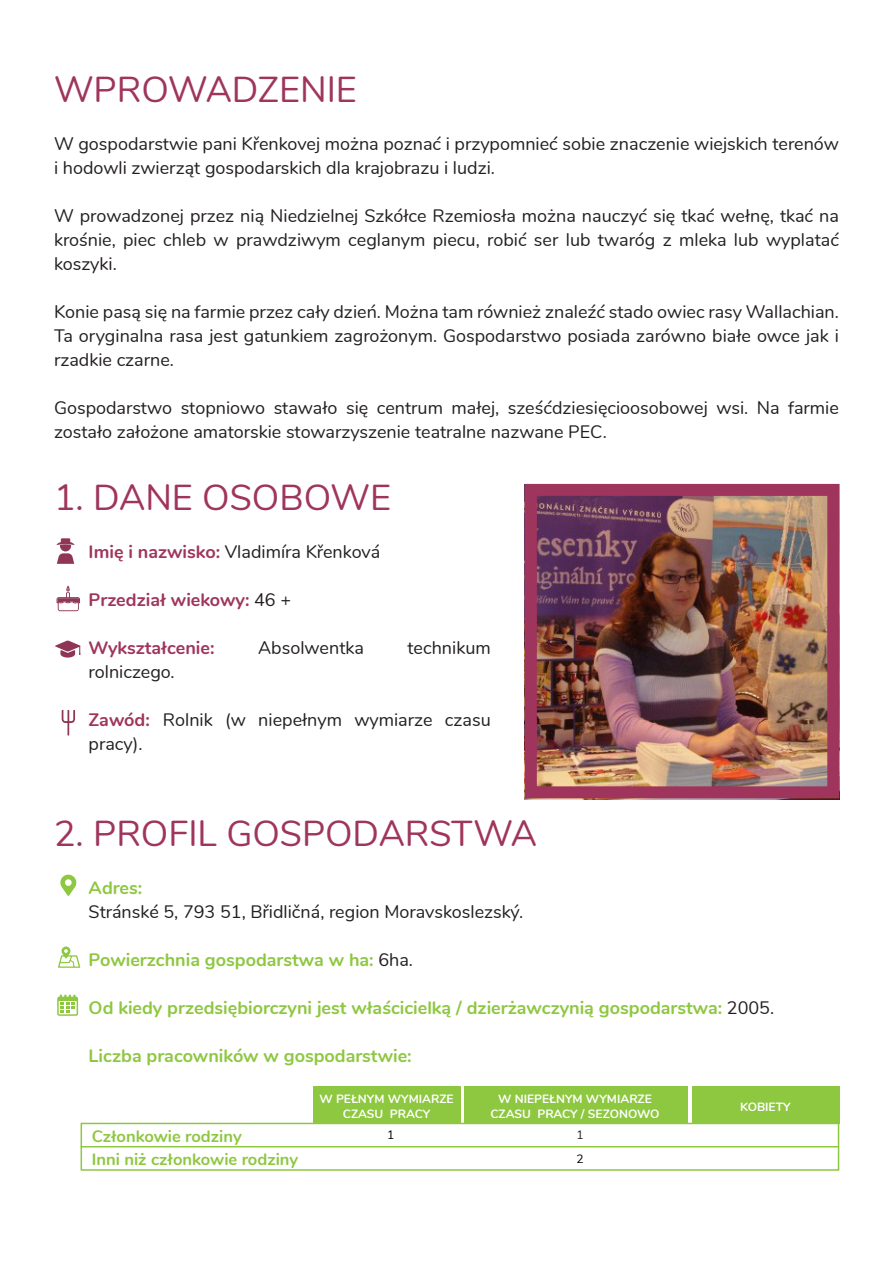
<style>
.page{position:relative;width:893px;height:1263px;background:#fff}
.page>*{position:absolute;margin:0;border:0;box-sizing:border-box;transform-origin:0 0}
.t1{font:36px "Nunito";color:#9f355c}
.t2{font:18px/24px "Nunito";color:#231f20}
.t3{font:700 18px "Nunito";color:#8ec740}
.t4{font:700 18px "Nunito";color:#9f355c}
.t5{font:700 16.5px "Nunito";color:#8ec740}
.t6{font:700 12px/14.4px "Nunito";color:#fff;text-align:center}
.t7{font:12px "Nunito";color:#000}
.t8{font:12px "Nunito";color:#231f20}
.s1{font-weight:700;color:#9f355c}
.s2{font-weight:400;color:#231f20}
</style>
<div class="page">
<img style="left:525px;top:497px;width:314px;height:302px">
<div style="left:525px;top:484px;width:314px;height:314px;border:12px solid #9f355c"></div>
<svg style="left:57px;top:538px;width:18px;height:26px"></svg>
<svg style="left:57px;top:586px;width:23px;height:25px"></svg>
<svg style="left:55px;top:640px;width:26px;height:18px"></svg>
<svg style="left:62px;top:710px;width:13px;height:25px"></svg>
<svg style="left:60px;top:874px;width:16px;height:22px"></svg>
<svg style="left:58px;top:946px;width:22px;height:22px"></svg>
<svg style="left:57px;top:994px;width:21px;height:22px"></svg>
<div style="left:81px;top:1123px;width:758px;height:48px;border:2px solid #8ec740"></div>
<hr style="left:81px;top:1146px;width:757px;height:1px;background:#8ec740">
<div style="left:313px;top:1086px;width:147px;height:38px;background:#8ec740"></div>
<div style="left:692px;top:1086px;width:147px;height:38px;background:#8ec740"></div>
<div style="left:464px;top:1086px;width:224px;height:38px;background:#8ec740"></div>
<p class="t1" style="left:54px;top:63px;width:304px">WPROWADZENIE</p>
<p class="t2" style="left:54px;top:131px;width:786px">W gospodarstwie pani Křenkovej można poznać i przypomnieć sobie znaczenie wiejskich terenów i hodowli zwierząt gospodarskich dla krajobrazu i ludzi.</p>
<p class="t2" style="left:54px;top:203px;width:786px;text-align:justify">W prowadzonej przez nią Niedzielnej Szkółce Rzemiosła można nauczyć się tkać wełnę, tkać na krośnie, piec chleb w prawdziwym ceglanym piecu, robić ser lub twaróg z mleka lub wyplatać koszyki.</p>
<p class="t2" style="left:54px;top:299px;width:786px;text-align:justify">Konie pasą się na farmie przez cały dzień. Można tam również znaleźć stado owiec rasy Wallachian.<br>Ta oryginalna rasa jest gatunkiem zagrożonym. Gospodarstwo posiada zarówno białe owce jak i rzadkie czarne.</p>
<p class="t2" style="left:54px;top:395px;width:786px">Gospodarstwo stopniowo stawało się centrum małej, sześćdziesięcioosobowej wsi. Na farmie zostało założone amatorskie stowarzyszenie teatralne nazwane PEC.</p>
<p class="t1" style="left:54px;top:471px;width:339px">1. DANE OSOBOWE</p>
<p class="t2" style="left:89px;top:539px;width:293px"><span class="s1">Imię i nazwisko:</span> Vladimíra Křenková</p>
<p class="t4" style="left:89px;top:586px;width:204px">Przedział wiekowy: <span class="s2">46 +</span></p>
<p class="t4" style="left:89px;top:634px;width:127px">Wykształcenie:</p>
<p class="t2" style="left:258px;top:635px;width:107px">Absolwentka</p>
<p class="t2" style="left:408px;top:635px;width:85px">technikum</p>
<p class="t2" style="left:89px;top:659px;width:88px">rolniczego.</p>
<p class="t2" style="left:89px;top:707px;width:404px"><span class="s1">Zawód:</span> Rolnik (w niepełnym wymiarze czasu pracy).</p>
<p class="t1" style="left:54px;top:807px;width:484px">2. PROFIL GOSPODARSTWA</p>
<p class="t3" style="left:89px;top:874px;width:55px">Adres:</p>
<p class="t2" style="left:89px;top:899px;width:436px">Stránské 5, 793 51, Břidličná, region Moravskoslezský.</p>
<p class="t3" style="left:89px;top:946px;width:326px">Powierzchnia gospodarstwa w ha: <span class="s2">6ha.</span></p>
<p class="t3" style="left:89px;top:994px;width:687px">Od kiedy przedsiębiorczyni jest właścicielką / dzierżawczynią gospodarstwa: <span class="s2">2005.</span></p>
<p class="t3" style="left:89px;top:1042px;width:325px">Liczba pracowników w gospodarstwie:</p>
<p class="t6" style="left:319px;top:1091px;width:136px">W PEŁNYM WYMIARZE<br>CZASU PRACY</p>
<p class="t6" style="left:740px;top:1098px;width:52px">KOBIETY</p>
<p class="t6" style="left:491px;top:1091px;width:171px;line-height:15px">W NIEPEŁNYM WYMIARZE<br>CZASU PRACY / SEZONOWO</p>
<p class="t5" style="left:92px;top:1123px;width:151px">Członkowie rodziny</p>
<p class="t7" style="left:387px;top:1126px;width:9px">1</p>
<p class="t8" style="left:577px;top:1126px;width:9px">1</p>
<p class="t5" style="left:92px;top:1147px;width:208px">Inni niż członkowie rodziny</p>
<p class="t7" style="left:577px;top:1150px;width:9px">2</p>
</div>
